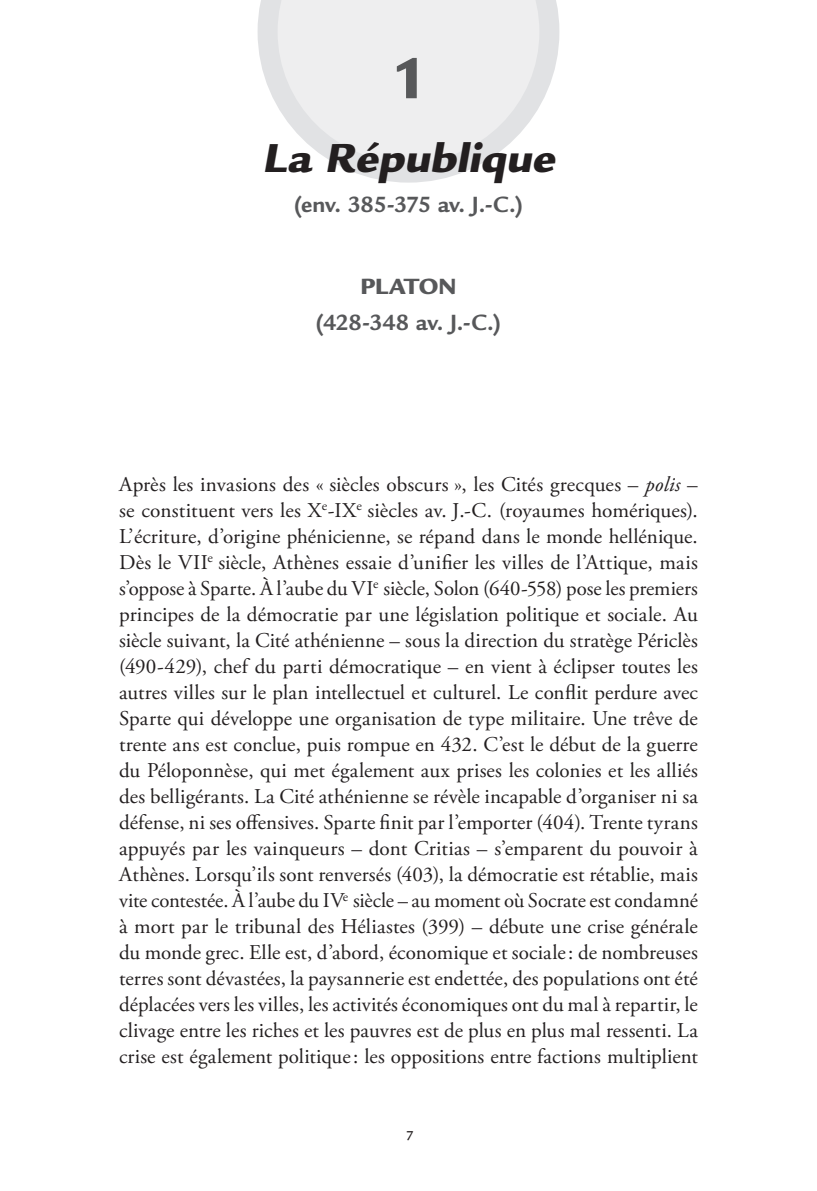
<style>
.page{position:relative;width:817px;height:1191px;background:#fff}
.page>*{position:absolute;margin:0;border:0;box-sizing:border-box;transform-origin:0 0}
.t1{font:900 63px "Legacy Sans Std";color:#57585a;scale:.95 1}
.t2{font:italic 900 44px "Legacy Sans Std";color:#231f20}
.t3{font:700 24px "Legacy Sans Std";letter-spacing:-.015em;color:#57585a}
.t4{font:900 24px "Legacy Sans Std";letter-spacing:-.005em;color:#57585a}
.t5{font:21px/26px "Adobe Garamond Pro";color:#231f20;text-align:justify}
.t6{font:500 14px "Legacy Sans Std";color:#231f20}
.s1{font-style:italic}
</style>
<div class="page">
<svg style="left:257px;top:0;width:302px;height:183px"></svg>
<h1 class="t1" style="left:391px;top:41px;width:37px">1</h1>
<h2 class="t2" style="left:262px;top:132px;width:303px">La République</h2>
<p class="t3" style="left:294px;top:191px;width:231px">(env. 385-375 av. J.-C.)</p>
<p class="t4" style="left:360px;top:272px;width:98px">PLATON</p>
<p class="t3" style="left:315px;top:308px;width:187px">(428-348 av. J.-C.)</p>
<p class="t5" style="left:119px;top:472px;width:580px">Après les invasions des « siècles obscurs », les Cités grecques – <span class="s1">polis</span> – se constituent vers les X<sup>e</sup>-IX<sup>e</sup> siècles av. J.-C. (royaumes homériques).<br>L’écriture, d’origine phénicienne, se répand dans le monde hellénique.<br>Dès le VII<sup>e</sup> siècle, Athènes essaie d’unifier les villes de l’Attique, mais s’oppose à Sparte. À l’aube du VI<sup>e</sup> siècle, Solon (640-558) pose les premiers principes de la démocratie par une législation politique et sociale. Au siècle suivant, la Cité athénienne – sous la direction du stratège Périclès (490-429), chef du parti démocratique – en vient à éclipser toutes les autres villes sur le plan intellectuel et culturel. Le conflit perdure avec Sparte qui développe une organisation de type militaire. Une trêve de trente ans est conclue, puis rompue en 432. C’est le début de la guerre du Péloponnèse, qui met également aux prises les colonies et les alliés des belligérants. La Cité athénienne se révèle incapable d’organiser ni sa défense, ni ses offensives. Sparte finit par l’emporter (404). Trente tyrans appuyés par les vainqueurs – dont Critias – s’emparent du pouvoir à Athènes. Lorsqu’ils sont renversés (403), la démocratie est rétablie, mais vite contestée. À l’aube du IV<sup>e</sup> siècle – au moment où Socrate est condamné à mort par le tribunal des Héliastes (399) – débute une crise générale du monde grec. Elle est, d’abord, économique et sociale: de nombreuses terres sont dévastées, la paysannerie est endettée, des populations ont été déplacées vers les villes, les activités économiques ont du mal à repartir, le clivage entre les riches et les pauvres est de plus en plus mal ressenti. La crise est également politique: les oppositions entre factions multiplient</p>
<p class="t6" style="left:406px;top:1127px;width:9px">7</p>
</div>
